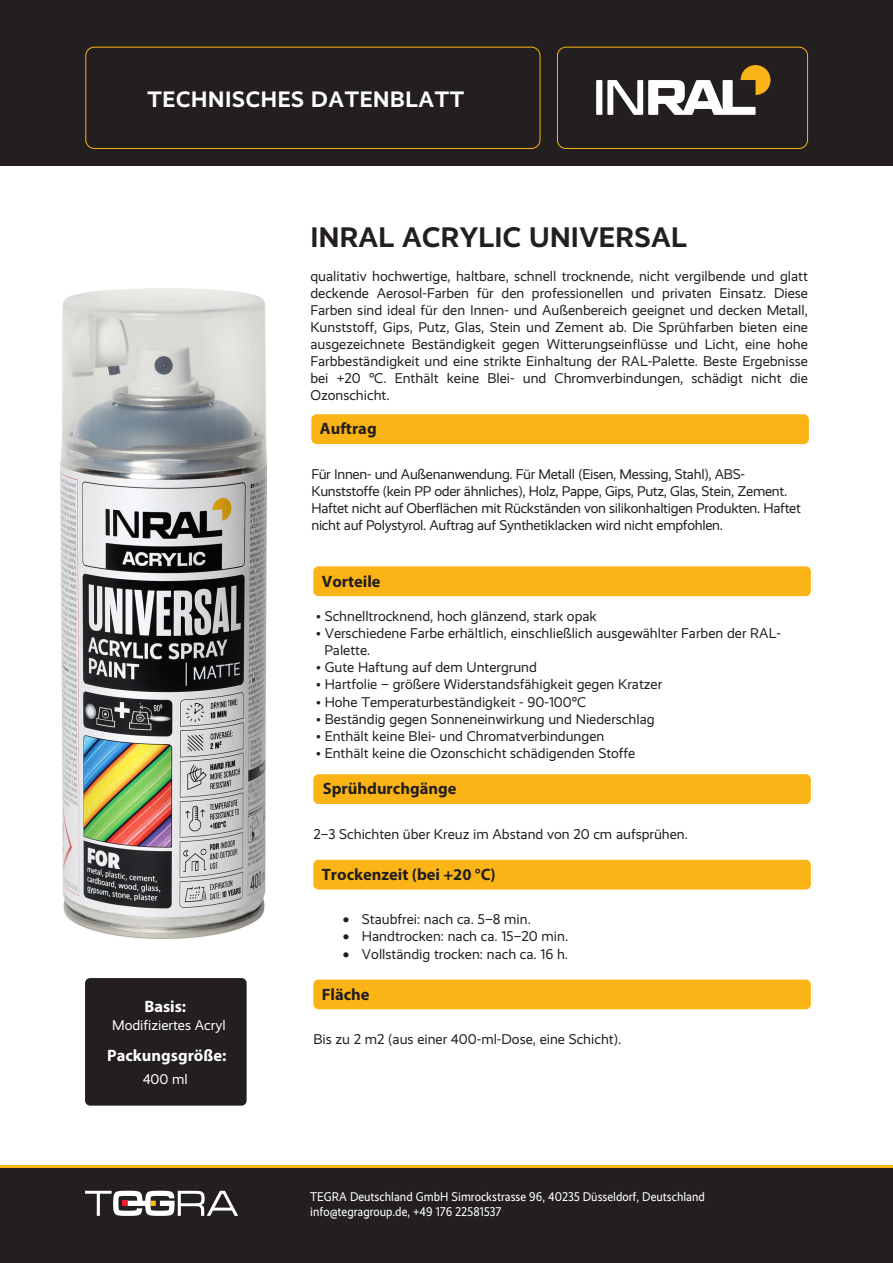
<style>
.page{position:relative;width:893px;height:1263px;background:#fff}
.page>*{position:absolute;margin:0;border:0;box-sizing:border-box;transform-origin:0 0}
.t1{font:700 28.5px "Realist";letter-spacing:.01em;color:#231f20}
.t2{font:700 22.5px "Realist";letter-spacing:.03em;color:#fff}
.t3{font:700 16.5px "Myriad Pro";color:#231f20}
.t4{font:700 16.5px "Myriad Pro";color:#fff}
.t5{font:14.25px/17.1px "Realist";color:#231f20;text-align:justify}
.t6{font:14.25px/17.1px "Realist";letter-spacing:-.02em;color:#231f20}
.t7{font:14.25px "Realist";color:#fff}
.t8{font:12.75px/15.3px "Realist Narrow";color:#fff}
</style>
<div class="page">
<div style="left:0;top:1165px;width:893px;height:98px;background:#231f20"></div>
<hr style="left:0;top:1165px;width:893px;height:2px;background:#fbb416">
<svg style="left:85px;top:1191px;width:153px;height:25px"></svg>
<div style="left:0;top:0;width:893px;height:166px;background:#231f20"></div>
<div style="left:85px;top:47px;width:455px;height:102px;border:1px solid #fbb416;border-radius:9px"></div>
<div style="left:557px;top:47px;width:251px;height:102px;border:1px solid #fbb416;border-radius:9px"></div>
<div style="left:596px;top:80px;width:6px;height:35px;background:#fff"></div>
<svg style="left:607px;top:65px;width:163px;height:50px"></svg>
<div style="left:311px;top:414px;width:498px;height:30px;background:#fbb416;border-radius:5px"></div>
<div style="left:313px;top:566px;width:498px;height:30px;background:#fbb416;border-radius:5px"></div>
<div style="left:313px;top:774px;width:498px;height:30px;background:#fbb416;border-radius:5px"></div>
<div style="left:313px;top:860px;width:498px;height:29px;background:#fbb416;border-radius:5px"></div>
<div style="left:313px;top:979px;width:498px;height:30px;background:#fbb416;border-radius:5px"></div>
<div style="left:85px;top:978px;width:162px;height:128px;background:#231f20;border-radius:5px"></div>
<img style="left:61px;top:289px;width:206px;height:649px">
<h2 class="t2" style="left:148px;top:86px;width:318px">TECHNISCHES DATENBLATT</h2>
<h1 class="t1" style="left:310px;top:221px;width:378px">INRAL ACRYLIC UNIVERSAL</h1>
<p class="t5" style="left:310px;top:267px;width:499px">qualitativ hochwertige, haltbare, schnell trocknende, nicht vergilbende und glatt deckende Aerosol-Farben für den professionellen und privaten Einsatz. Diese Farben sind ideal für den Innen- und Außenbereich geeignet und decken Metall, Kunststoff, Gips, Putz, Glas, Stein und Zement ab. Die Sprühfarben bieten eine ausgezeichnete Beständigkeit gegen Witterungseinflüsse und Licht, eine hohe Farbbeständigkeit und eine strikte Einhaltung der RAL-Palette. Beste Ergebnisse bei +20 °C. Enthält keine Blei- und Chromverbindungen, schädigt nicht die Ozonschicht.</p>
<p class="t3" style="left:320px;top:417px;width:58px">Auftrag</p>
<p class="t6" style="left:311px;top:465px;width:491px">Für Innen- und Außenanwendung. Für Metall (Eisen, Messing, Stahl), ABS-Kunststoffe (kein PP oder ähnliches), Holz, Pappe, Gips, Putz, Glas, Stein, Zement.<br>Haftet nicht auf Oberflächen mit Rückständen von silikonhaltigen Produkten. Haftet nicht auf Polystyrol. Auftrag auf Synthetiklacken wird nicht empfohlen.</p>
<p class="t3" style="left:322px;top:570px;width:60px">Vorteile</p>
<p class="t5" style="left:316px;top:608px;width:282px">• Schnelltrocknend, hoch glänzend, stark opak</p>
<p class="t5" style="left:324px;top:625px;width:458px;text-indent:-8px">• Verschiedene Farbe erhältlich, einschließlich ausgewählter Farben der RAL-<br>Palette.</p>
<p class="t5" style="left:316px;top:659px;width:222px">• Gute Haftung auf dem Untergrund</p>
<p class="t5" style="left:316px;top:676px;width:348px">• Hartfolie – größere Widerstandsfähigkeit gegen Kratzer</p>
<p class="t5" style="left:316px;top:693px;width:271px">• Hohe Temperaturbeständigkeit - 90-100°C</p>
<p class="t5" style="left:316px;top:710px;width:340px">• Beständig gegen Sonneneinwirkung und Niederschlag</p>
<p class="t5" style="left:316px;top:727px;width:290px">• Enthält keine Blei- und Chromatverbindungen</p>
<p class="t5" style="left:316px;top:745px;width:321px">• Enthält keine die Ozonschicht schädigenden Stoffe</p>
<p class="t4" style="left:144px;top:995px;width:43px">Basis:</p>
<p class="t7" style="left:112px;top:1017px;width:115px">Modifiziertes Acryl</p>
<p class="t4" style="left:107px;top:1044px;width:121px">Packungsgröße:</p>
<p class="t7" style="left:143px;top:1071px;width:47px">400 ml</p>
<p class="t3" style="left:323px;top:777px;width:135px">Sprühdurchgänge</p>
<p class="t5" style="left:313px;top:825px;width:376px">2–3 Schichten über Kreuz im Abstand von 20 cm aufsprühen.</p>
<p class="t3" style="left:322px;top:864px;width:175px">Trockenzeit (bei +20 °C)</p>
<p class="t5" style="left:343px;top:911px;width:189px">• Staubfrei: nach ca. 5–8 min.</p>
<p class="t5" style="left:343px;top:928px;width:227px">• Handtrocken: nach ca. 15–20 min.</p>
<p class="t5" style="left:343px;top:945px;width:227px">• Vollständig trocken: nach ca. 16 h.</p>
<p class="t3" style="left:322px;top:983px;width:49px">Fläche</p>
<p class="t5" style="left:313px;top:1030px;width:309px">Bis zu 2 m2 (aus einer 400-ml-Dose, eine Schicht).</p>
<p class="t8" style="left:310px;top:1189px;width:396px">TEGRA Deutschland GmbH Simrockstrasse 96, 40235 Düsseldorf, Deutschland info@tegragroup.de, +49 176 22581537</p>
</div>
